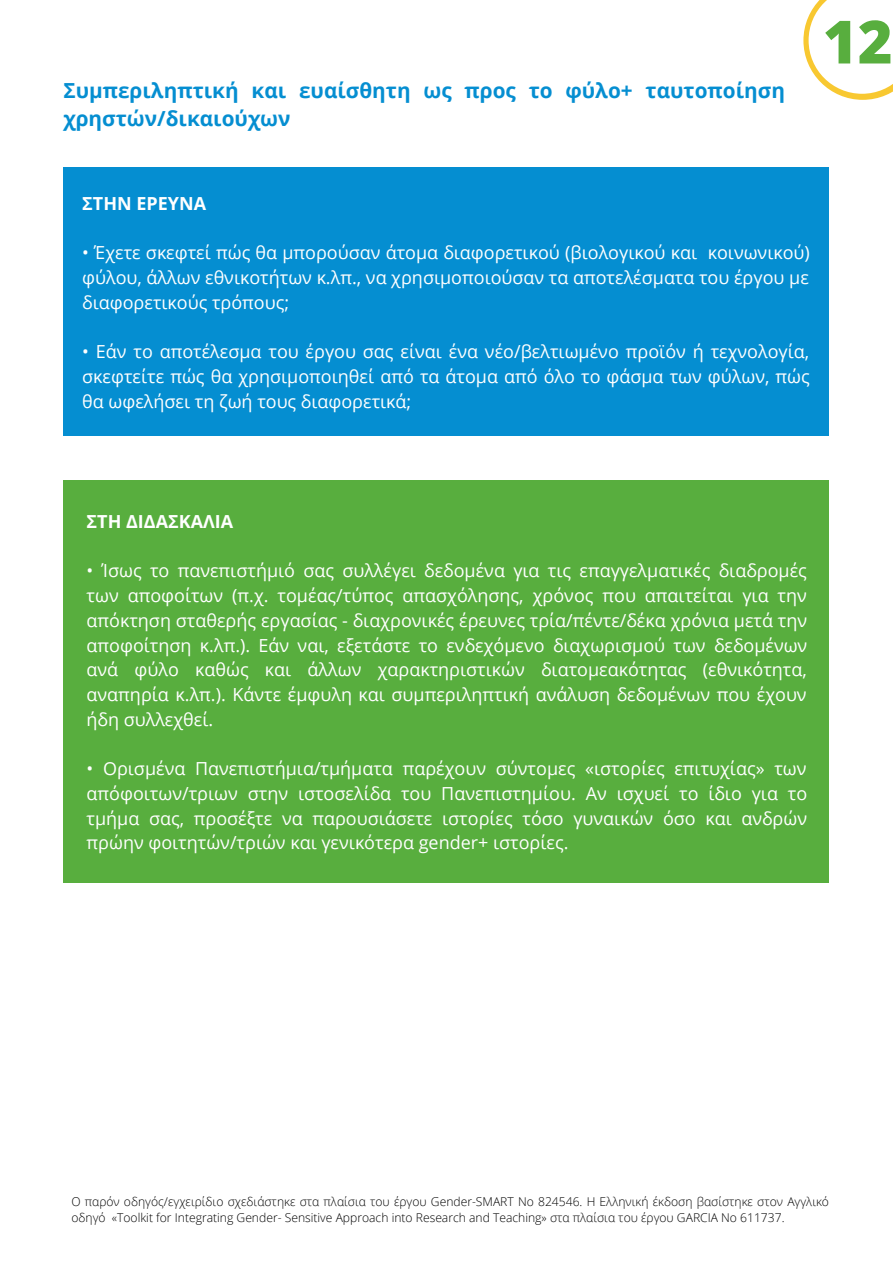
<style>
.page{position:relative;width:893px;height:1264px;background:#fff}
.page>*{position:absolute;margin:0;border:0;box-sizing:border-box;transform-origin:0 0}
.t1{font:800 59.55px "Open Sans";color:#58ae3e}
.t2{font:700 20.7px/28px "Open Sans";color:#058ed1}
.t3{font:18px/24.8px "Open Sans";color:#fff;text-align:justify}
.t4{font:700 18px "Open Sans";color:#fff}
.t5{font:300 12.15px/16.2px "Open Sans";color:#000}
</style>
<div class="page">
<div style="left:63px;top:167px;width:766px;height:269px;background:#058ed1"></div>
<svg style="left:803px;top:0;width:89px;height:100px"></svg>
<div style="left:63px;top:480px;width:766px;height:403px;background:#58ae3e"></div>
<p class="t2" style="left:63px;top:76px;width:723px">Συμπεριληπτική και ευαίσθητη ως προς το φύλο+ ταυτοποίηση χρηστών/δικαιούχων</p>
<h1 class="t1" style="left:822px;top:0;width:71px">12</h1>
<p class="t4" style="left:82px;top:190px;width:125px">ΣΤΗΝ ΕΡΕΥΝΑ</p>
<p class="t3" style="left:82px;top:240px;width:729px">• Έχετε σκεφτεί πώς θα μπορούσαν άτομα διαφορετικού (βιολογικού και κοινωνικού) φύλου, άλλων εθνικοτήτων κ.λπ., να χρησιμοποιούσαν τα αποτελέσματα του έργου με διαφορετικούς τρόπους;</p>
<p class="t3" style="left:82px;top:339px;width:729px">• Εάν το αποτέλεσμα του έργου σας είναι ένα νέο/βελτιωμένο προϊόν ή τεχνολογία, σκεφτείτε πώς θα χρησιμοποιηθεί από τα άτομα από όλο το φάσμα των φύλων, πώς θα ωφελήσει τη ζωή τους διαφορετικά;</p>
<p class="t4" style="left:87px;top:508px;width:148px">ΣΤΗ ΔΙΔΑΣΚΑΛΙΑ</p>
<p class="t3" style="left:87px;top:558px;width:722px">• Ίσως το πανεπιστήμιό σας συλλέγει δεδομένα για τις επαγγελματικές διαδρομές των αποφοίτων (π.χ. τομέας/τύπος απασχόλησης, χρόνος που απαιτείται για την απόκτηση σταθερής εργασίας - διαχρονικές έρευνες τρία/πέντε/δέκα χρόνια μετά την αποφοίτηση κ.λπ.). Εάν ναι, εξετάστε το ενδεχόμενο διαχωρισμού των δεδομένων ανά φύλο καθώς και άλλων χαρακτηριστικών διατομεακότητας (εθνικότητα, αναπηρία κ.λπ.). Κάντε έμφυλη και συμπεριληπτική ανάλυση δεδομένων που έχουν ήδη συλλεχθεί.</p>
<p class="t3" style="left:87px;top:756px;width:722px">• Ορισμένα Πανεπιστήμια/τμήματα παρέχουν σύντομες «ιστορίες επιτυχίας» των απόφοιτων/τριων στην ιστοσελίδα του Πανεπιστημίου. Αν ισχυεί το ίδιο για το τμήμα σας, προσέξτε να παρουσιάσετε ιστορίες τόσο γυναικών όσο και ανδρών πρώην φοιτητών/τριών και γενικότερα gender+ ιστορίες.</p>
<p class="t5" style="left:71px;top:1193px;width:759px">Ο παρόν οδηγός/εγχειρίδιο σχεδιάστηκε στα πλαίσια του έργου Gender-SMART No 824546. Η Ελληνική έκδοση βασίστηκε στον Αγγλικό οδηγό «Toolkit for Integrating Gender- Sensitive Approach into Research and Teaching» στα πλαίσια του έργου GARCIA Νο 611737.</p>
</div>
